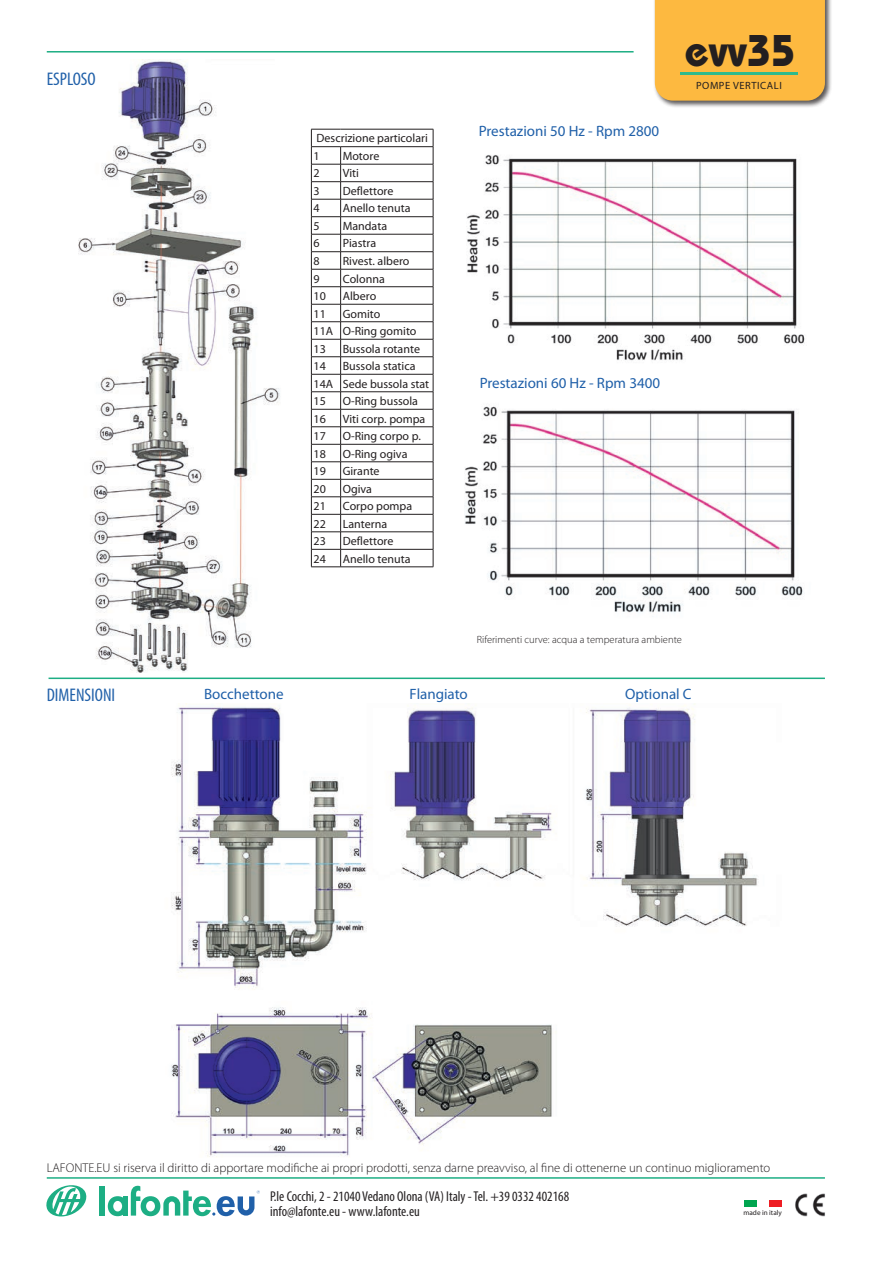
<style>
.page{position:relative;width:893px;height:1263px;background:#fff}
.page>*{position:absolute;margin:0;border:0;box-sizing:border-box;transform-origin:0 0}
.t1{font:700 44.25px "Bauhaus";color:#231f20}
.t2{font:condensed 18.3px "Myriad Pro";color:#2060a9}
.t3{font:15px "Myriad Pro";color:#2060a9}
.t4{font:condensed 14.25px/14.9px "Myriad Pro";color:#231f20}
.t5{font:300 12.75px "Myriad Pro";color:#231f20}
.t6{font:12px/17.5px "Myriad Pro";color:#231f20}
.t7{font:300 10.5px "Myriad Pro";color:#231f20}
.t8{font:10.5px "Myriad Pro";letter-spacing:.05em;color:#231f20}
.t9{font:7.2px "Myriad Pro";color:#231f20}
</style>
<div class="page">
<div style="left:653px;top:0;width:179px;height:108px;background:#231f20;opacity:.75"></div>
<div style="left:655px;top:0;width:170px;height:101px;background:#fdb940"></div>
<hr style="left:681px;top:72px;width:117px;height:3px;background:#2fba8c">
<img style="left:78px;top:61px;width:202px;height:612px">
<hr style="left:47px;top:1177px;width:778px;height:2px;background:#1dae84">
<hr style="left:47px;top:51px;width:587px;height:2px;background:#1dae84">
<hr style="left:49px;top:677px;width:776px;height:2px;background:#1dae84">
<svg style="left:46px;top:1185px;width:41px;height:32px"></svg>
<div style="left:99px;top:1186px;width:6px;height:29px;background:#1dae84"></div>
<svg style="left:108px;top:1186px;width:152px;height:30px"></svg>
<img style="left:795px;top:1193px;width:30px;height:23px">
<div style="left:744px;top:1200px;width:12px;height:7px;background:#00a54f"></div>
<div style="left:769px;top:1200px;width:13px;height:7px;background:#ee1d23"></div>
<img style="left:467px;top:155px;width:338px;height:206px">
<img style="left:465px;top:406px;width:338px;height:207px">
<hr style="left:311px;top:129px;width:30px;height:1px;background:#231f20">
<hr style="left:341px;top:129px;width:92px;height:1px;background:#231f20">
<hr style="left:311px;top:146px;width:30px;height:1px;background:#231f20">
<hr style="left:341px;top:146px;width:92px;height:1px;background:#231f20">
<hr style="left:311px;top:164px;width:30px;height:1px;background:#231f20">
<hr style="left:341px;top:164px;width:92px;height:1px;background:#231f20">
<hr style="left:311px;top:181px;width:30px;height:1px;background:#231f20">
<hr style="left:341px;top:181px;width:92px;height:1px;background:#231f20">
<hr style="left:311px;top:199px;width:30px;height:1px;background:#231f20">
<hr style="left:341px;top:199px;width:92px;height:1px;background:#231f20">
<hr style="left:311px;top:216px;width:30px;height:1px;background:#231f20">
<hr style="left:341px;top:216px;width:92px;height:1px;background:#231f20">
<hr style="left:311px;top:234px;width:30px;height:1px;background:#231f20">
<hr style="left:341px;top:234px;width:92px;height:1px;background:#231f20">
<hr style="left:311px;top:251px;width:30px;height:1px;background:#231f20">
<hr style="left:341px;top:251px;width:92px;height:1px;background:#231f20">
<hr style="left:311px;top:269px;width:30px;height:1px;background:#231f20">
<hr style="left:341px;top:269px;width:92px;height:1px;background:#231f20">
<hr style="left:311px;top:286px;width:30px;height:1px;background:#231f20">
<hr style="left:341px;top:286px;width:92px;height:1px;background:#231f20">
<hr style="left:311px;top:304px;width:30px;height:1px;background:#231f20">
<hr style="left:341px;top:304px;width:92px;height:1px;background:#231f20">
<hr style="left:311px;top:321px;width:30px;height:1px;background:#231f20">
<hr style="left:341px;top:321px;width:92px;height:1px;background:#231f20">
<hr style="left:311px;top:339px;width:30px;height:1px;background:#231f20">
<hr style="left:341px;top:339px;width:92px;height:1px;background:#231f20">
<hr style="left:311px;top:356px;width:30px;height:1px;background:#231f20">
<hr style="left:341px;top:356px;width:92px;height:1px;background:#231f20">
<hr style="left:311px;top:374px;width:30px;height:1px;background:#231f20">
<hr style="left:341px;top:374px;width:92px;height:1px;background:#231f20">
<hr style="left:311px;top:391px;width:30px;height:1px;background:#231f20">
<hr style="left:341px;top:391px;width:92px;height:1px;background:#231f20">
<hr style="left:311px;top:409px;width:30px;height:1px;background:#231f20">
<hr style="left:341px;top:409px;width:92px;height:1px;background:#231f20">
<hr style="left:311px;top:426px;width:30px;height:1px;background:#231f20">
<hr style="left:341px;top:426px;width:92px;height:1px;background:#231f20">
<hr style="left:311px;top:444px;width:30px;height:1px;background:#231f20">
<hr style="left:341px;top:444px;width:92px;height:1px;background:#231f20">
<hr style="left:311px;top:461px;width:30px;height:1px;background:#231f20">
<hr style="left:341px;top:461px;width:92px;height:1px;background:#231f20">
<hr style="left:311px;top:479px;width:30px;height:1px;background:#231f20">
<hr style="left:341px;top:479px;width:92px;height:1px;background:#231f20">
<hr style="left:311px;top:496px;width:30px;height:1px;background:#231f20">
<hr style="left:341px;top:496px;width:92px;height:1px;background:#231f20">
<hr style="left:311px;top:514px;width:30px;height:1px;background:#231f20">
<hr style="left:341px;top:514px;width:92px;height:1px;background:#231f20">
<hr style="left:311px;top:531px;width:30px;height:1px;background:#231f20">
<hr style="left:341px;top:531px;width:92px;height:1px;background:#231f20">
<hr style="left:311px;top:549px;width:30px;height:1px;background:#231f20">
<svg style="left:311px;top:129px;width:1px;height:438px"></svg>
<hr style="left:341px;top:549px;width:92px;height:1px;background:#231f20">
<svg style="left:340px;top:147px;width:1px;height:420px"></svg>
<svg style="left:433px;top:129px;width:1px;height:438px"></svg>
<hr style="left:311px;top:567px;width:30px;height:1px;background:#231f20">
<hr style="left:341px;top:567px;width:92px;height:1px;background:#231f20">
<img style="left:171px;top:704px;width:588px;height:453px">
<h2 class="t2" style="left:47px;top:69px;width:51px">ESPLOSO</h2>
<h2 class="t2" style="left:47px;top:685px;width:70px">DIMENSIONI</h2>
<h1 class="t1" style="left:685px;top:23px;width:112px">evv35</h1>
<p class="t6" style="left:313px;top:130px;width:116px">Descrizione particolari<br>1</p>
<p class="t6" style="left:343px;top:147px;width:38px">Motore</p>
<p class="t6" style="left:313px;top:165px;width:8px">2</p>
<p class="t6" style="left:343px;top:165px;width:18px">Viti</p>
<p class="t6" style="left:313px;top:182px;width:8px">3</p>
<p class="t6" style="left:343px;top:182px;width:52px">Deflettore</p>
<p class="t6" style="left:313px;top:200px;width:8px">4</p>
<p class="t6" style="left:343px;top:200px;width:69px">Anello tenuta</p>
<p class="t6" style="left:313px;top:217px;width:8px">5</p>
<p class="t6" style="left:343px;top:217px;width:46px">Mandata</p>
<p class="t6" style="left:313px;top:235px;width:8px">6</p>
<p class="t6" style="left:343px;top:235px;width:35px">Piastra</p>
<p class="t6" style="left:313px;top:252px;width:8px">8</p>
<p class="t6" style="left:343px;top:252px;width:68px">Rivest. albero</p>
<p class="t6" style="left:313px;top:270px;width:8px">9</p>
<p class="t6" style="left:343px;top:270px;width:44px">Colonna</p>
<p class="t6" style="left:313px;top:287px;width:14px">10</p>
<p class="t6" style="left:343px;top:287px;width:35px">Albero</p>
<p class="t6" style="left:313px;top:305px;width:14px">11</p>
<p class="t6" style="left:313px;top:305px;width:105px;text-indent:29px">Gomito<br>11A O-Ring gomito<br>13</p>
<p class="t6" style="left:343px;top:340px;width:79px">Bussola rotante</p>
<p class="t6" style="left:313px;top:357px;width:117px;text-indent:29px">Bussola statica<br>14A Sede bussola stat<br>15</p>
<p class="t6" style="left:313px;top:357px;width:14px">14</p>
<p class="t6" style="left:343px;top:392px;width:77px">O-Ring bussola</p>
<p class="t6" style="left:313px;top:410px;width:14px">16</p>
<p class="t6" style="left:343px;top:410px;width:84px">Viti corp. pompa</p>
<p class="t6" style="left:313px;top:427px;width:14px">17</p>
<p class="t6" style="left:343px;top:427px;width:80px">O-Ring corpo p.</p>
<p class="t6" style="left:313px;top:445px;width:14px">18</p>
<p class="t6" style="left:343px;top:445px;width:66px">O-Ring ogiva</p>
<p class="t6" style="left:313px;top:463px;width:14px">19</p>
<p class="t6" style="left:343px;top:463px;width:38px">Girante</p>
<p class="t6" style="left:313px;top:480px;width:14px">20</p>
<p class="t6" style="left:343px;top:480px;width:31px">Ogiva</p>
<p class="t6" style="left:313px;top:498px;width:14px">21</p>
<p class="t6" style="left:343px;top:498px;width:71px">Corpo pompa</p>
<p class="t6" style="left:313px;top:515px;width:14px">22</p>
<p class="t6" style="left:343px;top:515px;width:46px">Lanterna</p>
<p class="t6" style="left:313px;top:533px;width:14px">23</p>
<p class="t6" style="left:343px;top:533px;width:52px">Deflettore</p>
<p class="t6" style="left:313px;top:550px;width:14px">24</p>
<p class="t6" style="left:343px;top:550px;width:69px">Anello tenuta</p>
<p class="t3" style="left:479px;top:123px;width:182px">Prestazioni 50 Hz - Rpm 2800</p>
<p class="t8" style="left:696px;top:79px;width:87px">POMPE VERTICALI</p>
<p class="t3" style="left:480px;top:375px;width:182px">Prestazioni 60 Hz - Rpm 3400</p>
<p class="t7" style="left:477px;top:634px;width:207px">Riferimenti curve: acqua a temperatura ambiente</p>
<p class="t3" style="left:204px;top:686px;width:81px">Bocchettone</p>
<p class="t3" style="left:410px;top:686px;width:60px">Flangiato</p>
<p class="t3" style="left:625px;top:686px;width:68px">Optional C</p>
<p class="t5" style="left:47px;top:1160px;width:725px">LAFONTE.EU si riserva il diritto di apportare modifiche ai propri prodotti, senza darne preavviso, al fine di ottenerne un continuo miglioramento</p>
<p class="t4" style="left:270px;top:1189px;width:301px">P.le Cocchi, 2 - 21040 Vedano Olona (VA) Italy - Tel. +39 0332 402168 info@lafonte.eu - www.lafonte.eu</p>
<p class="t9" style="left:743px;top:1208px;width:40px">made in italy</p>
</div>
